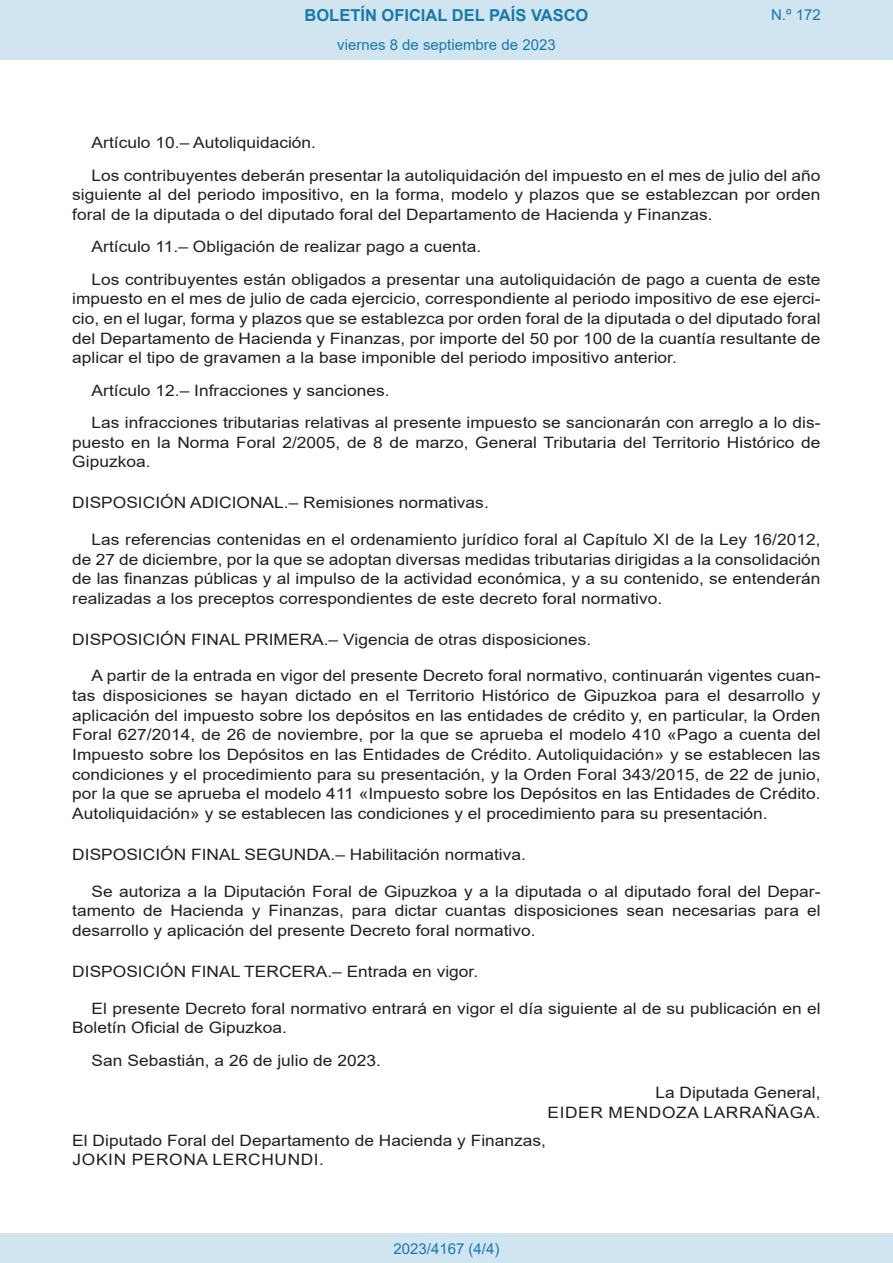
<style>
.page{position:relative;width:893px;height:1263px;background:#fff}
.page>*{position:absolute;margin:0;border:0;box-sizing:border-box;transform-origin:0 0}
.t1{font:700 16.5px "Arial";color:#1879ad}
.BOPVDetalle{font:15.6px/19.6px "Arial";color:#231f20;text-align:justify;scale:1.11 1}
.BOPVDisposicionTitul{font:15.6px "Arial";color:#231f20;scale:1.11 1}
.BOPVFirmaPuesto{font:15.6px "Arial";color:#231f20;scale:1.11 1}
.BOPVFirmaLugFec{font:15.6px "Arial";color:#231f20;scale:1.11 1}
.BOPVNombreLehen2{font:15.6px "Arial";letter-spacing:.035em;color:#231f20;scale:1.11 1}
.BOPVFirmaNombre{font:15.6px "Arial";letter-spacing:.035em;color:#231f20;scale:1.11 1}
.BOPVPuestoLehen2{font:15.6px "Arial";color:#231f20;scale:1.11 1}
.Paginacion_Centro{font:15px "Arial";color:#1879ad}
</style>
<div class="page">
<div style="left:0;top:0;width:893px;height:60px;background:#d0e5f0"></div>
<div style="left:0;top:1233px;width:893px;height:30px;background:#d0e5f0"></div>
<p class="t1" style="left:305px;top:3px;width:285px">BOLETÍN OFICIAL DEL PAÍS VASCO</p>
<p class="Paginacion_Centro" style="left:337px;top:35px;width:220px">viernes 8 de septiembre de 2023</p>
<p class="Paginacion_Centro" style="left:771px;top:5px;width:51px">N.º 172</p>
<p class="BOPVDetalle" style="left:92px;top:133px;width:204px">Artículo 10.– Autoliquidación.</p>
<p class="BOPVDetalle" style="left:72px;top:165px;width:676px;text-indent:19px">Los contribuyentes deberán presentar la autoliquidación del impuesto en el mes de julio del año siguiente al del periodo impositivo, en la forma, modelo y plazos que se establezcan por orden foral de la diputada o del diputado foral del Departamento de Hacienda y Finanzas.</p>
<p class="BOPVDetalle" style="left:92px;top:237px;width:352px">Artículo 11.– Obligación de realizar pago a cuenta.</p>
<p class="BOPVDetalle" style="left:72px;top:269px;width:676px;text-indent:19px">Los contribuyentes están obligados a presentar una autoliquidación de pago a cuenta de este impuesto en el mes de julio de cada ejercicio, correspondiente al periodo impositivo de ese ejerci&shy;cio, en el lugar, forma y plazos que se establezca por orden foral de la diputada o del diputado foral del Departamento de Hacienda y Finanzas, por importe del 50 por 100 de la cuantía resultante de aplicar el tipo de gravamen a la base imponible del periodo impositivo anterior.</p>
<p class="BOPVDetalle" style="left:92px;top:380px;width:270px">Artículo 12.– Infracciones y sanciones.</p>
<p class="BOPVDetalle" style="left:72px;top:413px;width:676px;text-indent:19px">Las infracciones tributarias relativas al presente impuesto se sancionarán con arreglo a lo dis&shy;puesto en la Norma Foral 2/2005, de 8 de marzo, General Tributaria del Territorio Histórico de Gipuzkoa.</p>
<p class="BOPVDisposicionTitul" style="left:72px;top:492px;width:377px">DISPOSICIÓN ADICIONAL.– Remisiones normativas.</p>
<p class="BOPVDetalle" style="left:72px;top:529px;width:676px;text-indent:19px">Las referencias contenidas en el ordenamiento jurídico foral al Capítulo XI de la Ley 16/2012, de 27 de diciembre, por la que se adoptan diversas medidas tributarias dirigidas a la consolidación de las finanzas públicas y al impulso de la actividad económica, y a su contenido, se entenderán realizadas a los preceptos correspondientes de este decreto foral normativo.</p>
<p class="BOPVDisposicionTitul" style="left:72px;top:629px;width:469px">DISPOSICIÓN FINAL PRIMERA.– Vigencia de otras disposiciones.</p>
<p class="BOPVDetalle" style="left:72px;top:666px;width:676px;text-indent:19px">A partir de la entrada en vigor del presente Decreto foral normativo, continuarán vigentes cuan&shy;tas disposiciones se hayan dictado en el Territorio Histórico de Gipuzkoa para el desarrollo y aplicación del impuesto sobre los depósitos en las entidades de crédito y, en particular, la Orden Foral 627/2014, de 26 de noviembre, por la que se aprueba el modelo 410 «Pago a cuenta del Impuesto sobre los Depósitos en las Entidades de Crédito. Autoliquidación» y se establecen las condiciones y el procedimiento para su presentación, y la Orden Foral 343/2015, de 22 de junio, por la que se aprueba el modelo 411 «Impuesto sobre los Depósitos en las Entidades de Crédito.<br>Autoliquidación» y se establecen las condiciones y el procedimiento para su presentación.</p>
<p class="BOPVDisposicionTitul" style="left:72px;top:844px;width:410px">DISPOSICIÓN FINAL SEGUNDA.– Habilitación normativa.</p>
<p class="BOPVDetalle" style="left:72px;top:881px;width:676px;text-indent:19px">Se autoriza a la Diputación Foral de Gipuzkoa y a la diputada o al diputado foral del Depar&shy;tamento de Hacienda y Finanzas, para dictar cuantas disposiciones sean necesarias para el desarrollo y aplicación del presente Decreto foral normativo.</p>
<p class="BOPVDisposicionTitul" style="left:72px;top:960px;width:367px">DISPOSICIÓN FINAL TERCERA.– Entrada en vigor.</p>
<p class="BOPVDetalle" style="left:72px;top:998px;width:676px;text-indent:19px">El presente Decreto foral normativo entrará en vigor el día siguiente al de su publicación en el<br>Boletín Oficial de Gipuzkoa.</p>
<p class="BOPVFirmaLugFec" style="left:92px;top:1049px;width:262px">San Sebastián, a 26 de julio de 2023.</p>
<p class="BOPVPuestoLehen2" style="left:655px;top:1082px;width:150px">La Diputada General,</p>
<p class="BOPVNombreLehen2" style="left:547px;top:1101px;width:248px">EIDER MENDOZA LARRAÑAGA.</p>
<p class="BOPVFirmaPuesto" style="left:72px;top:1129px;width:428px">El Diputado Foral del Departamento de Hacienda y Finanzas,</p>
<p class="BOPVFirmaNombre" style="left:73px;top:1149px;width:228px">JOKIN PERONA LERCHUNDI.</p>
<p class="Paginacion_Centro" style="left:393px;top:1238px;width:107px">2023/4167 (4/4)</p>
</div>
